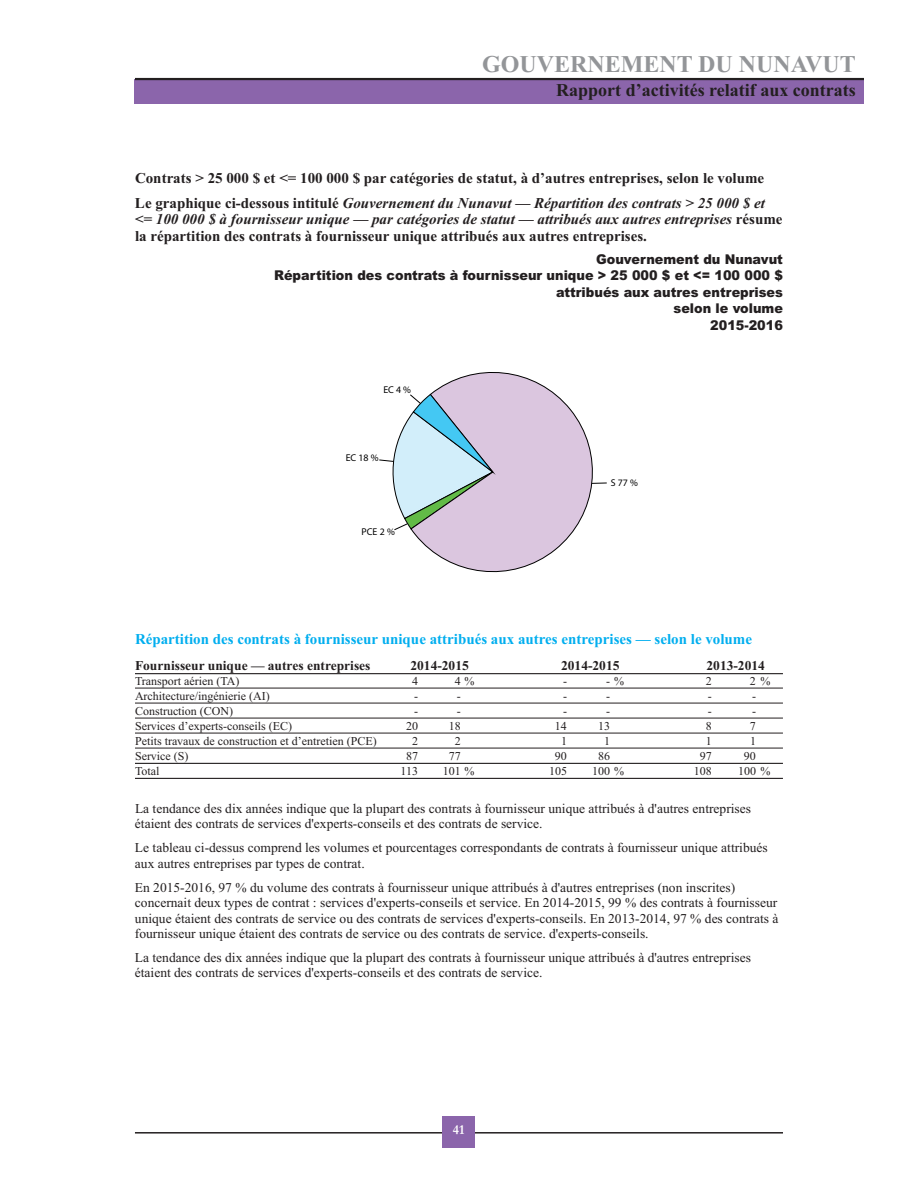
<style>
.page{position:relative;width:918px;height:1188px;background:#fff}
.page>*{position:absolute;margin:0;border:0;box-sizing:border-box;transform-origin:0 0}
.t1{font:700 24px "Times New Roman";color:#939598}
.t2{font:700 18px "Times New Roman";color:#231f20}
.t3{font:700 15px/24.9px "Times New Roman";color:#231f20}
.t4{font:italic 700 15px/16.2px "Times New Roman";color:#231f20}
.t5{font:700 15px "Times New Roman";color:#00aeef}
.t6{font:13.5px/15.5px "Times New Roman";color:#231f20}
.t7{font:900 13.5px/16.5px "Arial";color:#231f20;text-align:right;scale:.95 1}
.t8{font:700 13.5px "Times New Roman";color:#231f20}
.t9{font:700 13.5px "Garamond";color:#fff}
.t10{font:12px "Times New Roman";color:#231f20}
.t11{font:9.9px "Myriad Pro";color:#000}
.s1{font-style:italic}
.s2{font-style:normal}
</style>
<div class="page">
<div style="left:135px;top:79px;width:729px;height:25px;background:#8b65ab"></div>
<hr style="left:135px;top:78px;width:729px;height:2px;background:#231f20">
<hr style="left:135px;top:1132px;width:648px;height:2px;background:#231f20">
<div style="left:442px;top:1116px;width:33px;height:31px;background:#8b65ab"></div>
<hr style="left:135px;top:673px;width:648px;height:1px;background:#231f20">
<hr style="left:135px;top:688px;width:648px;height:1px;background:#231f20">
<hr style="left:135px;top:703px;width:648px;height:1px;background:#231f20">
<hr style="left:135px;top:718px;width:648px;height:1px;background:#231f20">
<hr style="left:135px;top:733px;width:648px;height:1px;background:#231f20">
<hr style="left:135px;top:748px;width:648px;height:1px;background:#231f20">
<hr style="left:135px;top:763px;width:648px;height:1px;background:#231f20">
<hr style="left:135px;top:778px;width:648px;height:1px;background:#231f20">
<svg style="left:379px;top:372px;width:228px;height:201px"></svg>
<h1 class="t1" style="left:482px;top:49px;width:375px">GOUVERNEMENT DU NUNAVUT</h1>
<h2 class="t2" style="left:556px;top:79px;width:301px">Rapport d’activités relatif aux contrats</h2>
<p class="t3" style="left:135px;top:166px;width:631px">Contrats &gt; 25 000 $ et &lt;= 100 000 $ par catégories de statut, à d’autres entreprises, selon le volume<br>Le graphique ci-dessous intitulé <span class="s1">Gouvernement du Nunavut — Répartition des contrats &gt; 25 000 $ et</span></p>
<p class="t4" style="left:135px;top:211px;width:649px">&lt;= 100 000 $ à fournisseur unique — par catégories de statut — attribués aux autres entreprises <span class="s2">résume la répartition des contrats à fournisseur unique attribués aux autres entreprises.</span></p>
<p class="t7" style="left:274px;top:251px;width:537px">Gouvernement du Nunavut<br>Répartition des contrats à fournisseur unique &gt; 25 000 $ et &lt;= 100 000 $ attribués aux autres entreprises<br>selon le volume<br>2015-2016</p>
<p class="t11" style="left:383px;top:386px;width:29px">EC 4 %</p>
<p class="t11" style="left:346px;top:454px;width:34px">EC 18 %</p>
<p class="t11" style="left:362px;top:528px;width:35px">PCE 2 %</p>
<p class="t11" style="left:611px;top:479px;width:28px">S 77 %</p>
<p class="t5" style="left:135px;top:630px;width:619px">Répartition des contrats à fournisseur unique attribués aux autres entreprises — selon le volume</p>
<p class="t8" style="left:135px;top:657px;width:237px">Fournisseur unique — autres entreprises</p>
<p class="t8" style="left:410px;top:657px;width:60px">2014-2015</p>
<p class="t8" style="left:561px;top:657px;width:60px">2014-2015</p>
<p class="t8" style="left:707px;top:657px;width:60px">2013-2014</p>
<p class="t10" style="left:135px;top:674px;width:106px">Transport aérien (TA)</p>
<p class="t10" style="left:412px;top:674px;width:7px">4</p>
<p class="t10" style="left:455px;top:674px;width:21px">4 %</p>
<p class="t10" style="left:563px;top:674px;width:5px">-</p>
<p class="t10" style="left:606px;top:674px;width:20px">- %</p>
<p class="t10" style="left:706px;top:674px;width:7px">2</p>
<p class="t10" style="left:750px;top:674px;width:22px">2 %</p>
<p class="t10" style="left:135px;top:689px;width:136px">Architecture/ingénierie (AI)</p>
<p class="t10" style="left:414px;top:689px;width:5px">-</p>
<p class="t10" style="left:457px;top:689px;width:5px">-</p>
<p class="t10" style="left:563px;top:689px;width:5px">-</p>
<p class="t10" style="left:606px;top:689px;width:5px">-</p>
<p class="t10" style="left:708px;top:689px;width:5px">-</p>
<p class="t10" style="left:752px;top:689px;width:5px">-</p>
<p class="t10" style="left:135px;top:704px;width:100px">Construction (CON)</p>
<p class="t10" style="left:414px;top:704px;width:5px">-</p>
<p class="t10" style="left:457px;top:704px;width:5px">-</p>
<p class="t10" style="left:563px;top:704px;width:5px">-</p>
<p class="t10" style="left:606px;top:704px;width:5px">-</p>
<p class="t10" style="left:708px;top:704px;width:5px">-</p>
<p class="t10" style="left:752px;top:704px;width:5px">-</p>
<p class="t10" style="left:135px;top:719px;width:159px">Services d’experts-conseils (EC)</p>
<p class="t10" style="left:406px;top:719px;width:13px">20</p>
<p class="t10" style="left:449px;top:719px;width:13px">18</p>
<p class="t10" style="left:555px;top:719px;width:13px">14</p>
<p class="t10" style="left:598px;top:719px;width:13px">13</p>
<p class="t10" style="left:706px;top:719px;width:7px">8</p>
<p class="t10" style="left:750px;top:719px;width:7px">7</p>
<p class="t10" style="left:135px;top:734px;width:243px">Petits travaux de construction et d’entretien (PCE)</p>
<p class="t10" style="left:412px;top:734px;width:7px">2</p>
<p class="t10" style="left:455px;top:734px;width:7px">2</p>
<p class="t10" style="left:561px;top:734px;width:7px">1</p>
<p class="t10" style="left:604px;top:734px;width:7px">1</p>
<p class="t10" style="left:706px;top:734px;width:7px">1</p>
<p class="t10" style="left:750px;top:734px;width:7px">1</p>
<p class="t10" style="left:135px;top:749px;width:55px">Service (S)</p>
<p class="t10" style="left:406px;top:749px;width:13px">87</p>
<p class="t10" style="left:449px;top:749px;width:13px">77</p>
<p class="t10" style="left:555px;top:749px;width:13px">90</p>
<p class="t10" style="left:598px;top:749px;width:13px">86</p>
<p class="t10" style="left:700px;top:749px;width:13px">97</p>
<p class="t10" style="left:744px;top:749px;width:13px">90</p>
<p class="t10" style="left:135px;top:764px;width:26px">Total</p>
<p class="t10" style="left:401px;top:764px;width:19px">113</p>
<p class="t10" style="left:443px;top:764px;width:33px">101 %</p>
<p class="t10" style="left:549px;top:764px;width:19px">105</p>
<p class="t10" style="left:592px;top:764px;width:34px">100 %</p>
<p class="t10" style="left:694px;top:764px;width:19px">108</p>
<p class="t10" style="left:738px;top:764px;width:34px">100 %</p>
<p class="t6" style="left:135px;top:801px;width:618px">La tendance des dix années indique que la plupart des contrats à fournisseur unique attribués à d'autres entreprises étaient des contrats de services d'experts-conseils et des contrats de service.</p>
<p class="t6" style="left:135px;top:840px;width:634px">Le tableau ci-dessus comprend les volumes et pourcentages correspondants de contrats à fournisseur unique attribués aux autres entreprises par types de contrat.</p>
<p class="t6" style="left:135px;top:879px;width:645px">En 2015-2016, 97 % du volume des contrats à fournisseur unique attribués à d'autres entreprises (non inscrites) concernait deux types de contrat : services d'experts-conseils et service. En 2014-2015, 99 % des contrats à fournisseur unique étaient des contrats de service ou des contrats de services d'experts-conseils. En 2013-2014, 97 % des contrats à fournisseur unique étaient des contrats de service ou des contrats de service. d'experts-conseils.</p>
<p class="t6" style="left:135px;top:950px;width:618px">La tendance des dix années indique que la plupart des contrats à fournisseur unique attribués à d'autres entreprises étaient des contrats de services d'experts-conseils et des contrats de service.</p>
<p class="t9" style="left:453px;top:1122px;width:13px">41</p>
</div>
